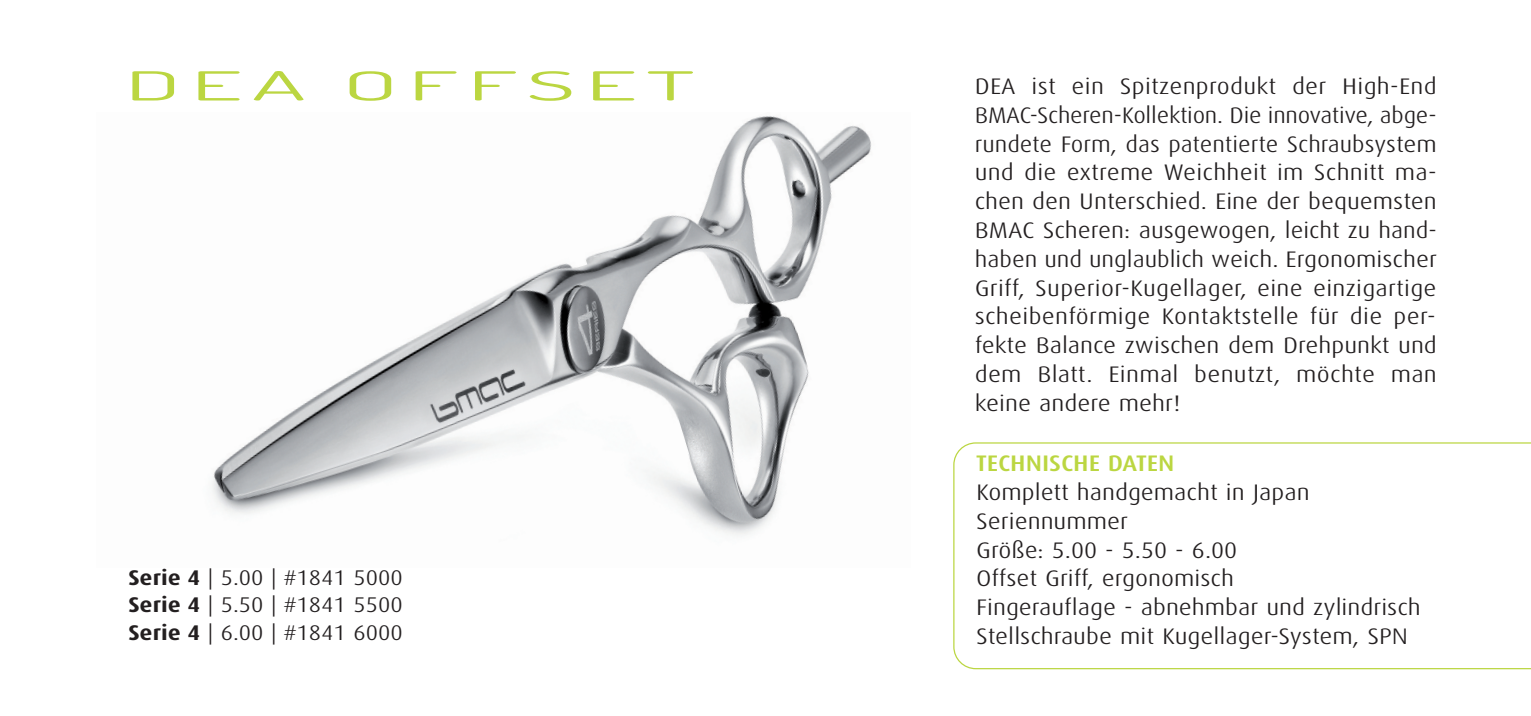
<style>
.page{position:relative;width:1531px;height:716px;background:#fff}
.page>*{position:absolute;margin:0;border:0;box-sizing:border-box;transform-origin:0 0}
.t1{font:40px "Dosis";letter-spacing:.1em;color:#bbd641;scale:2.5 1}
.t2{font:300 22.5px/28.8px "Dax Condensed";color:#231f20;text-align:justify;scale:1.3 1}
.t3{font:500 22.5px "Dax Condensed";color:#bbd641;scale:1.3 1}
.t4{font:300 21.25px/27.5px "Dax Condensed";color:#231f20;text-align:justify;scale:1.3 1}
.s1{font-weight:700}
</style>
<div class="page">
<svg style="left:953px;top:442px;width:578px;height:227px"></svg>
<img style="left:212px;top:116px;width:660px;height:420px">
<h1 class="t1" style="left:125px;top:60px;width:229px">DEA OFFSET</h1>
<p class="t4" style="left:128px;top:566px;width:213px"><span class="s1">Serie 4</span> | 5.00 | #1841 5000<br><span class="s1">Serie 4</span> | 5.50 | #1841 5500<br><span class="s1">Serie 4</span> | 6.00 | #1841 6000</p>
<p class="t2" style="left:975px;top:74px;width:357px">DEA ist ein Spitzenprodukt der High-End BMAC-Scheren-Kollektion. Die innovative, abge&shy;rundete Form, das patentierte Schraubsystem und die extreme Weichheit im Schnitt ma&shy;chen den Unterschied. Eine der bequemsten BMAC Scheren: ausgewogen, leicht zu hand&shy;haben und unglaub lich weich. Ergonomischer Griff, Superior-Kugellager, eine einzigartige scheibenförmige Kontaktstelle für die per&shy;fekte Balance zwischen dem Drehpunkt und dem Blatt. Einmal benutzt, möchte man keine andere mehr!</p>
<p class="t3" style="left:976px;top:453px;width:154px">TECHNISCHE DATEN</p>
<p class="t2" style="left:976px;top:480px;width:343px;text-align:left">Komplett handgemacht in Japan<br>Seriennummer<br>Größe: 5.00 - 5.50 - 6.00<br>Offset Griff, ergonomisch<br>Fingerauflage - abnehmbar und zylindrisch<br>Stellschraube mit Kugellager-System, SPN</p>
</div>
